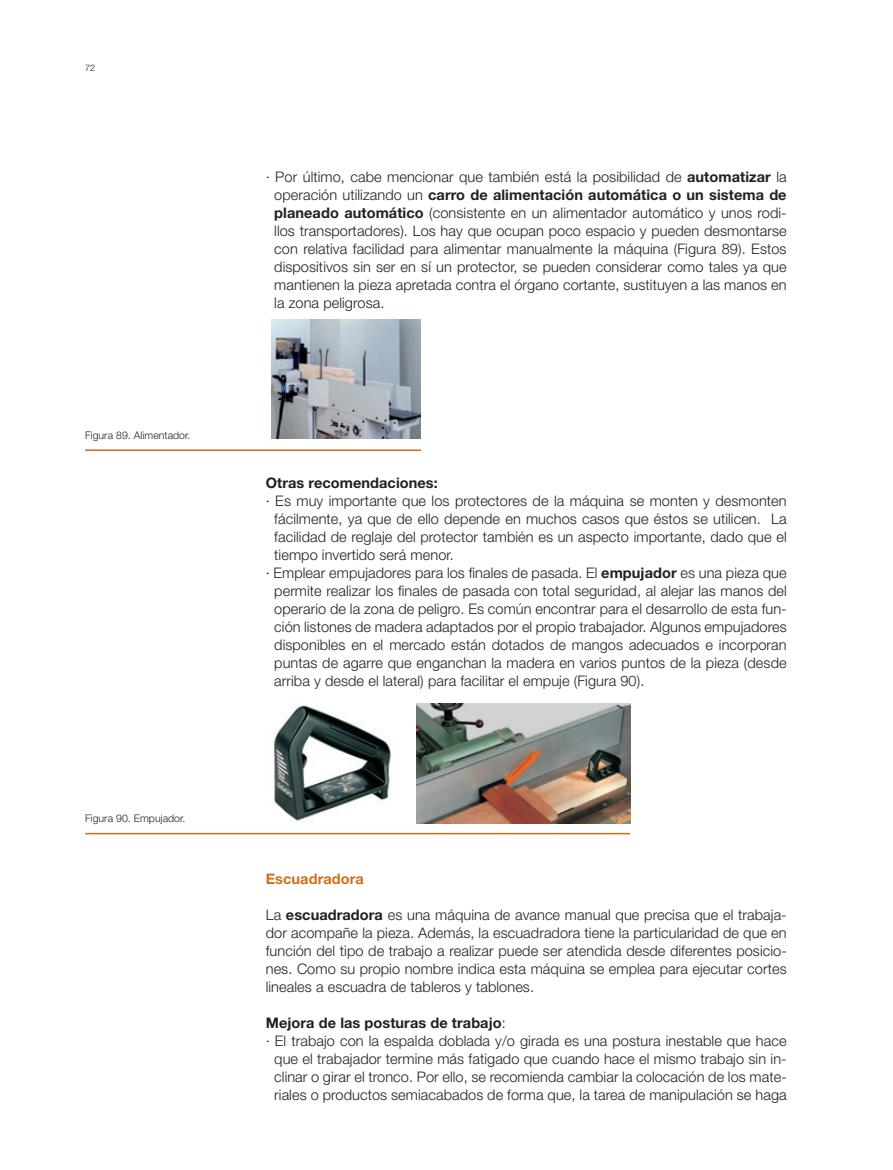
<style>
.page{position:relative;width:893px;height:1170px;background:#fff}
.page>*{position:absolute;margin:0;border:0;box-sizing:border-box;transform-origin:0 0}
.t1{font:300 14.55px/18px "Helvetica Neue";letter-spacing:.005em;color:#231f20;text-align:justify}
.t2{font:700 14.55px "Helvetica Neue";letter-spacing:.005em;color:#231f20}
.t3{font:700 14.55px "Helvetica Neue";letter-spacing:.005em;color:#ce7018}
.t4{font:300 10.5px "Helvetica Neue";letter-spacing:.005em;color:#231f20}
.t5{font:300 9px "Helvetica Neue";color:#231f20}
.s1{font-weight:700}
.s2{font-weight:300}
</style>
<div class="page">
<img style="left:272px;top:319px;width:149px;height:120px">
<img style="left:273px;top:705px;width:118px;height:116px">
<img style="left:416px;top:703px;width:214px;height:120px">
<hr style="left:85px;top:449px;width:336px;height:2px;background:#ce7018">
<hr style="left:85px;top:832px;width:545px;height:2px;background:#ce7018">
<p class="t5" style="left:85px;top:62px;width:12px">72</p>
<p class="t4" style="left:85px;top:428px;width:107px">Figura 89. Alimentador.</p>
<p class="t4" style="left:85px;top:812px;width:102px">Figura 90. Empujador.</p>
<p class="t1" style="left:274px;top:167px;width:514px;text-indent:-9px">· Por último, cabe mencionar que también está la posibilidad de <span class="s1">automatizar</span> la operación utilizando un <span class="s1">carro de alimentación automática o un sistema de planeado automático</span> (consistente en un alimentador automático y unos rodi&shy;llos transportadores). Los hay que ocupan poco espacio y pueden desmontarse con relativa facilidad para alimentar manualmente la máquina (Figura 89). Estos dispositivos sin ser en sí un protector, se pueden considerar como tales ya que mantienen la pieza apretada contra el órgano cortante, sustituyen a las manos en la zona peligrosa.</p>
<p class="t2" style="left:266px;top:473px;width:174px">Otras recomendaciones:</p>
<p class="t1" style="left:266px;top:491px;width:522px">· Es muy importante que los protectores de la máquina se monten y desmonten</p>
<p class="t1" style="left:274px;top:509px;width:514px">fácilmente, ya que de ello depende en muchos casos que éstos se utilicen. La</p>
<p class="t1" style="left:274px;top:527px;width:514px">facilidad de reglaje del protector también es un aspecto importante, dado que el</p>
<p class="t1" style="left:274px;top:545px;width:181px">tiempo invertido será menor.</p>
<p class="t1" style="left:266px;top:563px;width:522px">· Emplear empujadores para los finales de pasada. El <span class="s1">empujador</span> es una pieza que</p>
<p class="t1" style="left:274px;top:581px;width:514px">permite realizar los finales de pasada con total seguridad, al alejar las manos del</p>
<p class="t1" style="left:274px;top:599px;width:514px">operario de la zona de peligro. Es común encontrar para el desarrollo de esta fun-</p>
<p class="t1" style="left:274px;top:617px;width:514px">ción listones de madera adaptados por el propio trabajador. Algunos empujadores</p>
<p class="t1" style="left:274px;top:635px;width:514px">disponibles en el mercado están dotados de mangos adecuados e incorporan</p>
<p class="t1" style="left:274px;top:653px;width:514px">puntas de agarre que enganchan la madera en varios puntos de la pieza (desde</p>
<p class="t1" style="left:274px;top:671px;width:372px">arriba y desde el lateral) para facilitar el empuje (Figura 90).</p>
<p class="t3" style="left:266px;top:869px;width:100px">Escuadradora</p>
<p class="t1" style="left:266px;top:905px;width:522px">La <span class="s1">escuadradora</span> es una máquina de avance manual que precisa que el trabaja&shy;dor acompañe la pieza. Además, la escuadradora tiene la particularidad de que en función del tipo de trabajo a realizar puede ser atendida desde diferentes posicio&shy;nes. Como su propio nombre indica esta máquina se emplea para ejecutar cortes lineales a escuadra de tableros y tablones.</p>
<p class="t2" style="left:266px;top:1013px;width:242px">Mejora de las posturas de trabajo<span class="s2">:</span></p>
<p class="t1" style="left:266px;top:1031px;width:522px">· El trabajo con la espalda doblada y/o girada es una postura inestable que hace</p>
<p class="t1" style="left:274px;top:1049px;width:514px">que el trabajador termine más fatigado que cuando hace el mismo trabajo sin in-</p>
<p class="t1" style="left:274px;top:1067px;width:514px">clinar o girar el tronco. Por ello, se recomienda cambiar la colocación de los mate-</p>
<p class="t1" style="left:274px;top:1085px;width:514px">riales o productos semiacabados de forma que, la tarea de manipulación se haga</p>
</div>
